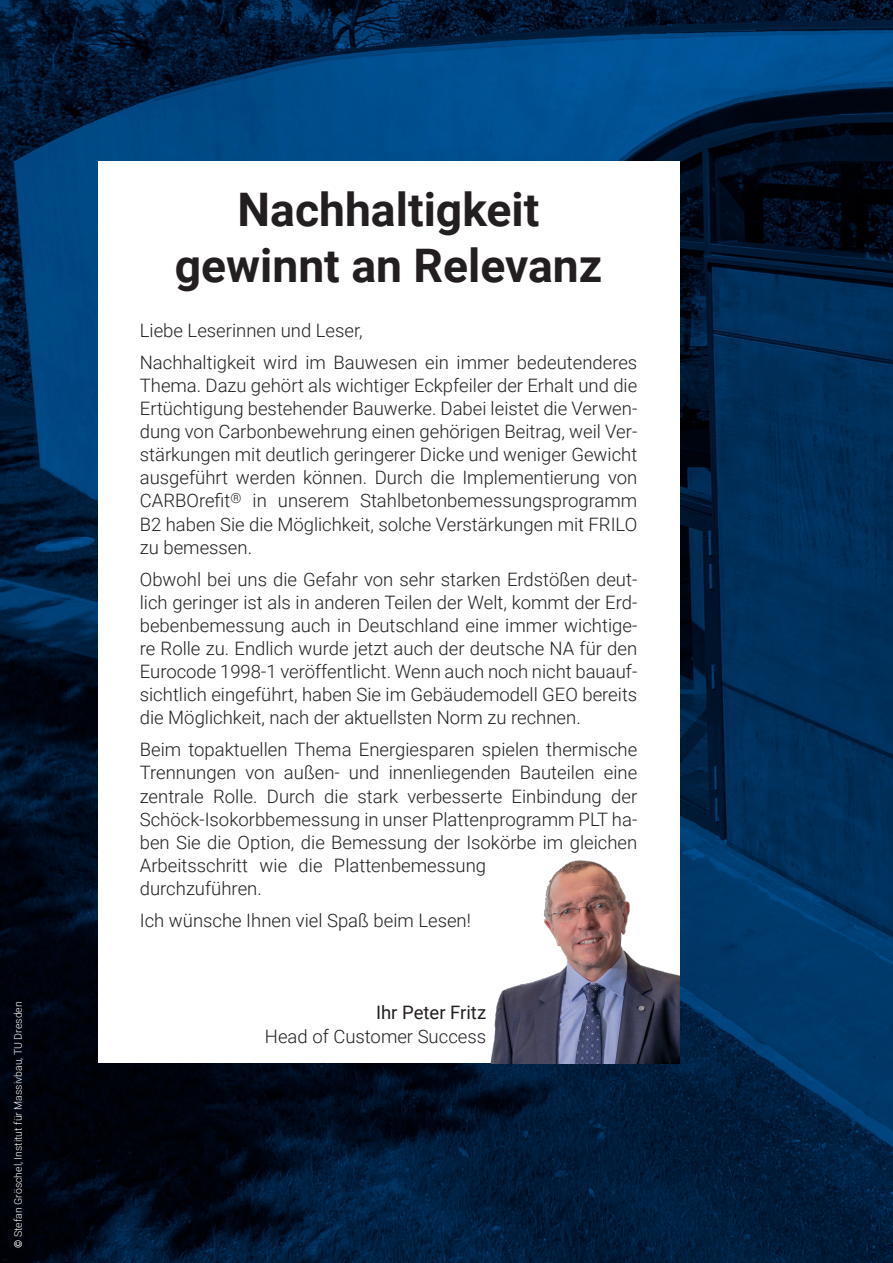
<style>
.page{position:relative;width:893px;height:1263px;background:#fff}
.page>*{position:absolute;margin:0;border:0;box-sizing:border-box;transform-origin:0 0}
.t1{font:700 46.2px/55.5px "Roboto";color:#231f20;text-align:center}
.t2{font:300 18.45px/23.1px "Roboto";color:#231f20}
.t3{font:18.45px "Roboto";color:#231f20}
.t4{font:300 10.5px "Roboto";color:#fff}
.s1{font-weight:500}
</style>
<div class="page">
<img style="left:0;top:0;width:893px;height:1263px">
<div style="left:98px;top:162px;width:581px;height:901px;background:#fff"></div>
<img style="left:490px;top:860px;width:189px;height:203px">
<p class="t4" style="left:11px;top:1248px;width:248px;rotate:-90deg"><span class="s1">©</span> Stefan Gröschel, Institut für Massivbau, TU Dresden</p>
<h1 class="t1" style="left:175px;top:180px;width:429px">Nachhaltigkeit gewinnt an Relevanz</h1>
<p class="t2" style="left:140px;top:314px;width:499px;line-height:31.8px">Liebe Leserinnen und Leser,<br>Nachhaltigkeit wird im Bauwesen ein immer bedeutenderes</p>
<p class="t2" style="left:140px;top:373px;width:499px;text-align:justify">Thema. Dazu gehört als wichtiger Eckpfeiler der Erhalt und die Ertüchtigung bestehender Bauwerke. Dabei leistet die Verwen&shy;dung von Carbonbewehrung einen gehörigen Beitrag, weil Ver&shy;stärkungen mit deutlich geringerer Dicke und weniger Gewicht ausgeführt werden können. Durch die Implementierung von CARBOrefit<sup>®</sup> in unserem Stahlbetonbemessungsprogramm B2 haben Sie die Möglichkeit, solche Verstärkungen mit FRILO zu bemessen.</p>
<p class="t2" style="left:140px;top:567px;width:499px;text-align:justify">Obwohl bei uns die Gefahr von sehr starken Erdstößen deut&shy;lich geringer ist als in anderen Teilen der Welt, kommt der Erd&shy;bebenbemessung auch in Deutschland eine immer wichtige&shy;re Rolle zu. Endlich wurde jetzt auch der deutsche NA für den Eurocode 1998-1 veröffentlicht. Wenn auch noch nicht bauauf&shy;sichtlich eingeführt, haben Sie im Gebäudemodell GEO bereits die Möglichkeit, nach der aktuellsten Norm zu rechnen.</p>
<p class="t2" style="left:140px;top:737px;width:499px">Beim topaktuellen Thema Energiesparen spielen thermische Trennungen von außen- und innenliegenden Bauteilen eine zentrale Rolle. Durch die stark verbesserte Einbindung der Schöck-Isokorbbemessung in unser Plattenprogramm PLT ha&shy;ben Sie die Option, die Bemessung der Isokörbe im gleichen Arbeitsschritt wie die Plattenbemessung<br>durchzuführen.</p>
<p class="t2" style="left:140px;top:908px;width:333px">Ich wünsche Ihnen viel Spaß beim Lesen!</p>
<p class="t3" style="left:376px;top:1000px;width:112px">Ihr Peter Fritz</p>
<p class="t2" style="left:265px;top:1024px;width:223px">Head of Customer Success</p>
</div>
